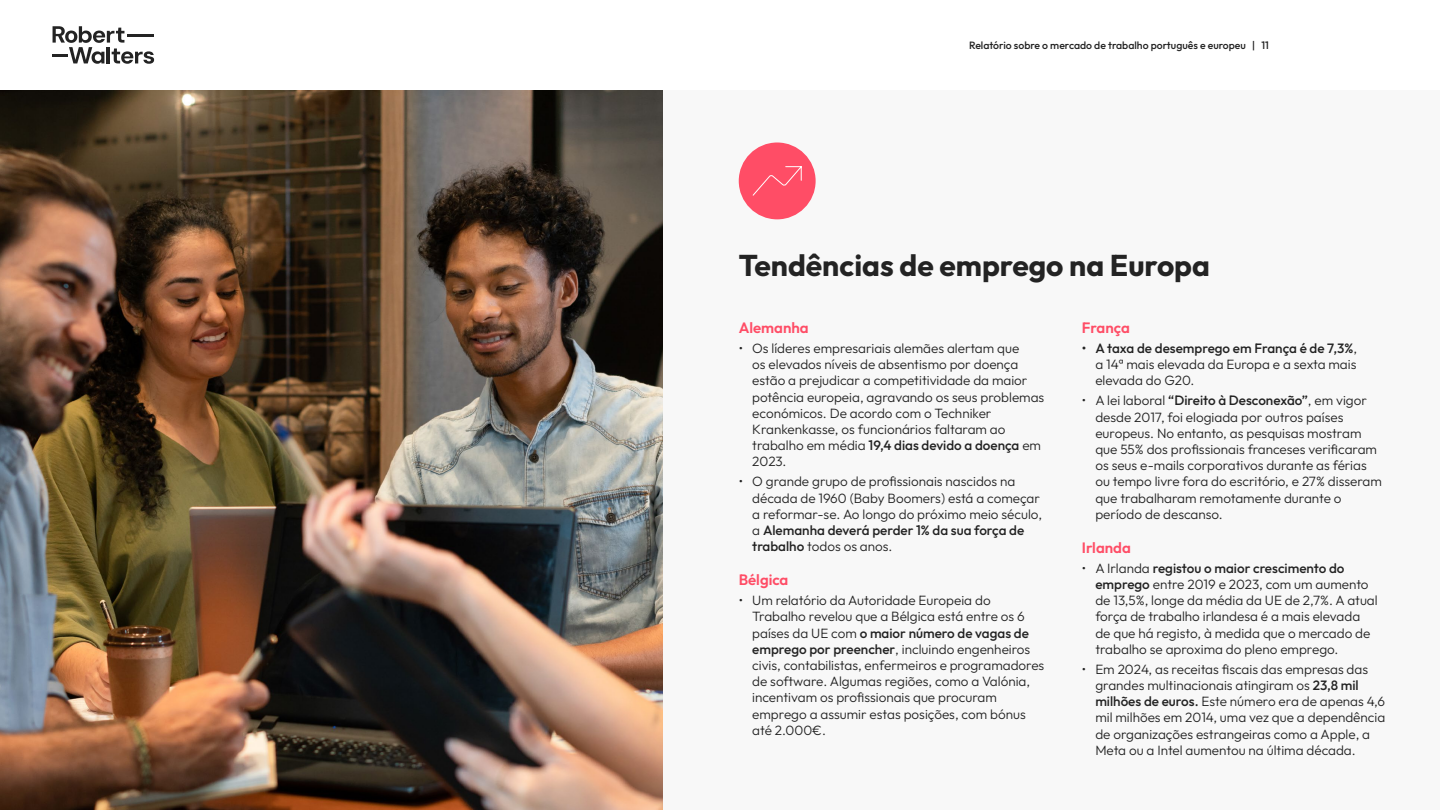
<style>
.page{position:relative;width:1440px;height:810px;background:#fff}
.page>*{position:absolute;margin:0;border:0;box-sizing:border-box;transform-origin:0 0}
.t1{font:700 30px "Outfit";color:#232323}
.t2{font:600 15px "Outfit";color:#ff4d66}
.t3{font:300 13.5px/16.2px "Outfit";color:#232323}
.t4{font:500 10.5px "Outfit";color:#232323}
.s1{font-weight:500}
</style>
<div class="page">
<div style="left:0;top:90px;width:1440px;height:720px;background:#f8f8f8"></div>
<hr style="left:52px;top:54px;width:16px;height:3px;background:#232323">
<svg style="left:53px;top:26px;width:101px;height:38px"></svg>
<img style="left:0;top:90px;width:663px;height:720px">
<div style="left:739px;top:142px;width:77px;height:77px;background:#ff4d66;border-radius:50%"></div>
<svg style="left:752px;top:166px;width:50px;height:30px"></svg>
<p class="t4" style="left:969px;top:38px;width:301px">Relatório sobre o mercado de trabalho português e europeu | 11</p>
<h1 class="t1" style="left:739px;top:245px;width:473px">Tendências de emprego na Europa</h1>
<p class="t2" style="left:739px;top:318px;width:72px">Alemanha</p>
<p class="t3" style="left:752px;top:340px;width:294px;text-indent:-14px">• Os líderes empresariais alemães alertam que<br>os elevados níveis de absentismo por doença estão a prejudicar a competitividade da maior potência europeia, agravando os seus problemas económicos. De acordo com o Techniker Krankenkasse, os funcionários faltaram ao trabalho em média <span class="s1">19,4 dias devido a doença</span> em 2023.</p>
<p class="t3" style="left:752px;top:474px;width:291px;text-indent:-14px">• O grande grupo de profissionais nascidos na década de 1960 (Baby Boomers) está a começar a reformar-se. Ao longo do próximo meio século, a <span class="s1">Alemanha deverá perder 1% da sua força de trabalho</span> todos os anos.</p>
<p class="t2" style="left:739px;top:570px;width:51px">Bélgica</p>
<p class="t3" style="left:752px;top:593px;width:294px;text-indent:-14px">• Um relatório da Autoridade Europeia do Trabalho revelou que a Bélgica está entre os 6 países da UE com <span class="s1">o maior número de vagas de emprego por preencher</span>, incluindo engenheiros civis, contabilistas, enfermeiros e programadores de software. Algumas regiões, como a Valónia, incentivam os profissionais que procuram emprego a assumir estas posições, com bónus até 2.000€.</p>
<p class="t2" style="left:1082px;top:318px;width:49px">França</p>
<p class="t3" style="left:1095px;top:340px;width:263px;text-align:justify;text-indent:-14px"><span class="s1">• A taxa de desemprego em França é de 7,3%</span>, a 14ª mais elevada da Europa e a sexta mais elevada do G20.</p>
<p class="t3" style="left:1095px;top:393px;width:288px;text-indent:-14px">• A lei laboral <span class="s1">“Direito à Desconexão”</span>, em vigor desde 2017, foi elogiada por outros países europeus. No entanto, as pesquisas mostram que 55% dos profissionais franceses verificaram os seus e-mails corporativos durante as férias ou tempo livre fora do escritório, e 27% disseram que trabalharam remotamente durante o período de descanso.</p>
<p class="t2" style="left:1082px;top:538px;width:51px">Irlanda</p>
<p class="t3" style="left:1095px;top:560px;width:284px;text-indent:-14px">• A Irlanda <span class="s1">registou o maior crescimento do emprego</span> entre 2019 e 2023, com um aumento de 13,5%, longe da média da UE de 2,7%. A atual força de trabalho irlandesa é a mais elevada de que há registo, à medida que o mercado de trabalho se aproxima do pleno emprego.</p>
<p class="t3" style="left:1095px;top:661px;width:291px;text-indent:-14px">• Em 2024, as receitas fiscais das empresas das grandes multinacionais atingiram os <span class="s1">23,8 mil milhões de euros.</span> Este número era de apenas 4,6 mil milhões em 2014, uma vez que a dependência de organizações estrangeiras como a Apple, a Meta ou a Intel aumentou na última década.</p>
</div>
